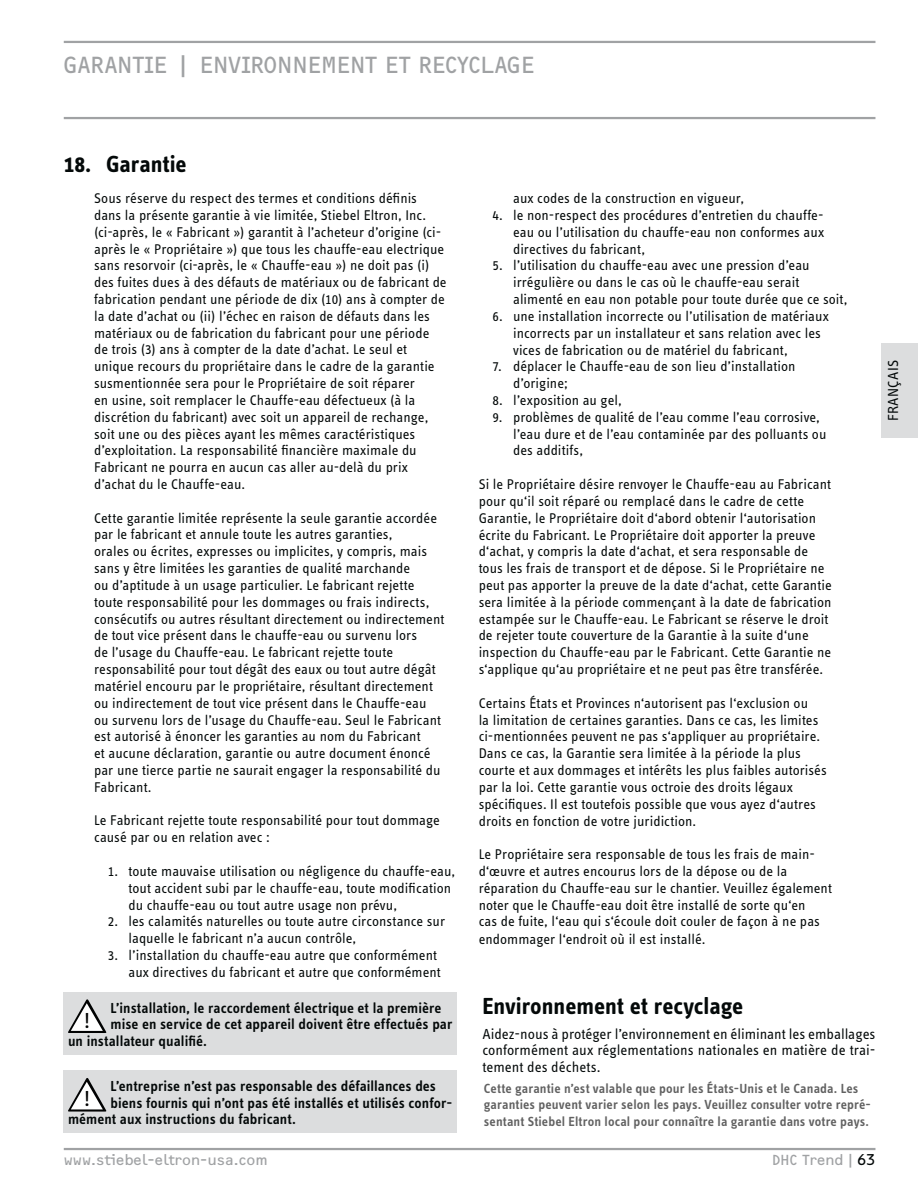
<style>
.page{position:relative;width:918px;height:1188px;background:#fff}
.page>*{position:absolute;margin:0;border:0;box-sizing:border-box;transform-origin:0 0}
.t1{font:700 24px "STE Info Text";letter-spacing:-.005em;color:#040909}
.t2{font:24px "F2 FOCR Bczyk Com";letter-spacing:-.015em;color:#a0a2a4}
.t3{font:22.5px "STE Info Text";color:#010202}
.t4{font:600 15px "STE Info Text";letter-spacing:.005em;color:#040909}
.t5{font:15px/16.5px "STE Info Text";color:#040909;text-align:justify}
.t6{font:15px "F2 FOCR Bczyk Com";color:#a0a2a4}
.t7{font:14.55px/16.8px "STE Info Text";color:#040909}
.t8{font:600 13.65px/16.4px "STE Info Text";letter-spacing:.01em;color:#616161}
.s1{color:#040909}
</style>
<div class="page">
<div style="left:882px;top:343px;width:36px;height:95px;background:#dcddde"></div>
<hr style="left:64px;top:1148px;width:811px;height:2px;background:#a0a2a4">
<hr style="left:64px;top:41px;width:811px;height:2px;background:#a0a2a4">
<hr style="left:64px;top:117px;width:811px;height:2px;background:#a0a2a4">
<div style="left:64px;top:992px;width:393px;height:62px;background:#dcddde"></div>
<svg style="left:68px;top:999px;width:38px;height:34px"></svg>
<div style="left:64px;top:1071px;width:393px;height:62px;background:#dcddde"></div>
<svg style="left:68px;top:1078px;width:38px;height:34px"></svg>
<h1 class="t2" style="left:64px;top:56px;width:472px">GARANTIE | ENVIRONNEMENT ET RECYCLAGE</h1>
<h1 class="t1" style="left:64px;top:155px;width:124px">18. Garantie</h1>
<p class="t7" style="left:94px;top:191px;width:354px">Sous réserve du respect des termes et conditions définis dans la présente garantie à vie limitée, Stiebel Eltron, Inc. (ci-après, le « Fabricant ») garantit à l’acheteur d’origine (ci&shy;après le « Propriétaire ») que tous les chauffe-eau electrique sans resorvoir (ci-après, le « Chauffe-eau ») ne doit pas (i) des fuites dues à des défauts de matériaux ou de fabricant de fabrication pendant une période de dix (10) ans à compter de la date d’achat ou (ii) l’échec en raison de défauts dans les matériaux ou de fabrication du fabricant pour une période de trois (3) ans à compter de la date d’achat. Le seul et unique recours du propriétaire dans le cadre de la garantie susmentionnée sera pour le Propriétaire de soit réparer<br>en usine, soit remplacer le Chauffe-eau défectueux (à la discrétion du fabricant) avec soit un appareil de rechange, soit une ou des pièces ayant les mêmes caractéristiques d’exploitation. La responsabilité financière maximale du Fabricant ne pourra en aucun cas aller au-delà du prix d’achat du le Chauffe-eau.</p>
<p class="t7" style="left:94px;top:511px;width:352px">Cette garantie limitée représente la seule garantie accordée par le fabricant et annule toute les autres garanties,<br>orales ou écrites, expresses ou implicites, y compris, mais sans y être limitées les garanties de qualité marchande<br>ou d’aptitude à un usage particulier. Le fabricant rejette toute responsabilité pour les dommages ou frais indirects, consécutifs ou autres résultant directement ou indirectement de tout vice présent dans le chauffe-eau ou survenu lors<br>de l’usage du Chauffe-eau. Le fabricant rejette toute responsabilité pour tout dégât des eaux ou tout autre dégât matériel encouru par le propriétaire, résultant directement ou indirectement de tout vice présent dans le Chauffe-eau ou survenu lors de l’usage du Chauffe-eau. Seul le Fabricant est autorisé à énoncer les garanties au nom du Fabricant<br>et aucune déclaration, garantie ou autre document énoncé par une tierce partie ne saurait engager la responsabilité du Fabricant.</p>
<p class="t7" style="left:94px;top:814px;width:347px">Le Fabricant rejette toute responsabilité pour tout dommage causé par ou en relation avec :</p>
<p class="t7" style="left:129px;top:864px;width:328px;text-indent:-21px">1. toute mauvaise utilisation ou négligence du chauffe-eau, tout accident subi par le chauffe-eau, toute modification du chauffe-eau ou tout autre usage non prévu,</p>
<p class="t7" style="left:129px;top:915px;width:318px;text-indent:-21px">2. les calamités naturelles ou toute autre circonstance sur laquelle le fabricant n’a aucun contrôle,</p>
<p class="t7" style="left:108px;top:948px;width:334px;text-align:right">3. l’installation du chauffe-eau autre que conformément aux directives du fabricant et autre que conformément</p>
<p class="t4" style="left:111px;top:1002px;width:332px">L’installation, le raccordement électrique et la première</p>
<p class="t4" style="left:111px;top:1018px;width:343px">mise en service de cet appareil doivent être effectués par</p>
<p class="t4" style="left:68px;top:1035px;width:140px">un installateur qualifié.</p>
<h2 class="t3" style="left:84px;top:1012px;width:8px">!</h2>
<p class="t4" style="left:111px;top:1081px;width:327px">L’entreprise n’est pas responsable des défaillances des</p>
<p class="t4" style="left:111px;top:1097px;width:343px">biens fournis qui n’ont pas été installés et utilisés confor-</p>
<p class="t4" style="left:68px;top:1114px;width:230px">mément aux instructions du fabricant.</p>
<h2 class="t3" style="left:84px;top:1090px;width:8px">!</h2>
<p class="t7" style="left:513px;top:191px;width:232px">aux codes de la construction en vigueur,</p>
<p class="t7" style="left:513px;top:208px;width:313px;text-align:justify;text-indent:-21px">4. le non-respect des procédures d’entretien du chauffe&shy;eau ou l’utilisation du chauffe-eau non conformes aux directives du fabricant,</p>
<p class="t7" style="left:513px;top:259px;width:336px;text-indent:-21px">5. l’utilisation du chauffe-eau avec une pression d’eau irrégulière ou dans le cas où le chauffe-eau serait alimenté en eau non potable pour toute durée que ce soit,</p>
<p class="t7" style="left:513px;top:309px;width:317px;text-indent:-21px">6. une installation incorrecte ou l’utilisation de matériaux incorrects par un installateur et sans relation avec les vices de fabrication ou de matériel du fabricant,</p>
<p class="t7" style="left:513px;top:360px;width:284px;text-indent:-21px">7. déplacer le Chauffe-eau de son lieu d’installation d’origine;</p>
<p class="t7" style="left:492px;top:393px;width:131px">8. l’exposition au gel,</p>
<p class="t7" style="left:513px;top:410px;width:315px;text-indent:-21px">9. problèmes de qualité de l’eau comme l’eau corrosive, l’eau dure et de l’eau contaminée par des polluants ou des additifs,</p>
<p class="t7" style="left:479px;top:477px;width:355px">Si le Propriétaire désire renvoyer le Chauffe-eau au Fabricant pour qu‘il soit réparé ou remplacé dans le cadre de cette Garantie, le Propriétaire doit d‘abord obtenir l‘autorisation écrite du Fabricant. Le Propriétaire doit apporter la preuve d‘achat, y compris la date d‘achat, et sera responsable de tous les frais de transport et de dépose. Si le Propriétaire ne peut pas apporter la preuve de la date d‘achat, cette Garantie sera limitée à la période commençant à la date de fabrication estampée sur le Chauffe-eau. Le Fabricant se réserve le droit de rejeter toute couverture de la Garantie à la suite d‘une inspection du Chauffe-eau par le Fabricant. Cette Garantie ne s‘applique qu‘au propriétaire et ne peut pas être transférée.</p>
<p class="t7" style="left:479px;top:696px;width:350px">Certains États et Provinces n‘autorisent pas l‘exclusion ou<br>la limitation de certaines garanties. Dans ce cas, les limites ci-mentionnées peuvent ne pas s‘appliquer au propriétaire.<br>Dans ce cas, la Garantie sera limitée à la période la plus courte et aux dommages et intérêts les plus faibles autorisés par la loi. Cette garantie vous octroie des droits légaux spécifiques. Il est toutefois possible que vous ayez d‘autres droits en fonction de votre juridiction.</p>
<p class="t7" style="left:479px;top:847px;width:355px">Le Propriétaire sera responsable de tous les frais de main&shy;d‘œuvre et autres encourus lors de la dépose ou de la réparation du Chauffe-eau sur le chantier. Veuillez également noter que le Chauffe-eau doit être installé de sorte qu‘en<br>cas de fuite, l‘eau qui s‘écoule doit couler de façon à ne pas endommager l‘endroit où il est installé.</p>
<h1 class="t1" style="left:482px;top:997px;width:262px">Environnement et recyclage</h1>
<p class="t5" style="left:482px;top:1027px;width:395px">Aidez-nous à protéger l’environnement en éliminant les emballages conformément aux réglementations nationales en matière de trai&shy;tement des déchets.</p>
<p class="t8" style="left:484px;top:1081px;width:388px">Cette garantie n’est valable que pour les États-Unis et le Canada. Les garanties peuvent varier selon les pays. Veuillez consulter votre repré&shy;sentant Stiebel Eltron local pour connaître la garantie dans votre pays.</p>
<p class="t6" style="left:64px;top:1154px;width:206px">www.stiebel-eltron-usa.com</p>
<p class="t6" style="left:772px;top:1154px;width:105px">DHC Trend | <span class="s1">63</span></p>
<p class="t5" style="left:886px;top:421px;width:63px;rotate:-90deg">FRANÇAIS</p>
</div>
